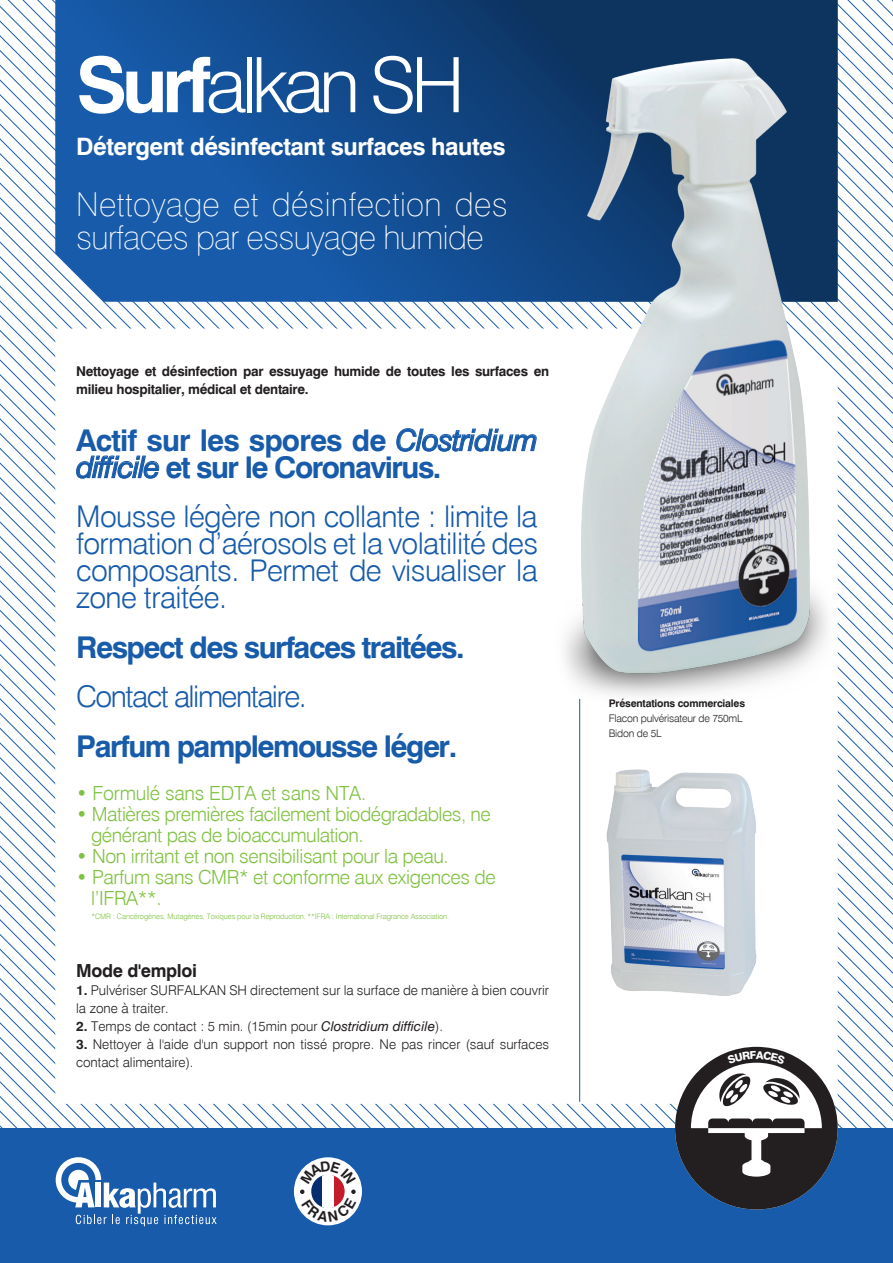
<style>
.page{position:relative;width:893px;height:1263px;background:#fff}
.page>*{position:absolute;margin:0;border:0;box-sizing:border-box;transform-origin:0 0}
.t1{font:300 76.5px "Swiss 721 BT";letter-spacing:-.07em;color:#fff}
.t2{font:100 33px/33px "Swiss 721 BT";letter-spacing:.01em;color:#fff}
.t3{font:300 30px/27px "Swiss 721 BT";letter-spacing:-.02em;color:#175baa;text-align:justify}
.t4{font:700 30px/27px "Swiss 721 BT";letter-spacing:-.05em;color:#175baa}
.t5{font:300 30px "Swiss 721 BT";letter-spacing:-.05em;color:#175baa}
.t6{font:700 24px "Swiss 721 BT";letter-spacing:-.02em;color:#fff}
.t7{font:300 19.5px/21px "Swiss 721 BT";letter-spacing:-.02em;color:#7fc241}
.t8{font:700 18px "Swiss 721 BT";letter-spacing:-.02em;color:#231f20}
.t9{font:300 13.5px/18px "Swiss 721 BT";color:#231f20}
.t10{font:700 13.5px/18px "Swiss 721 BT";letter-spacing:-.02em;color:#231f20}
.t11{font:300 10.5px/15px "Swiss 721 BT";letter-spacing:-.02em;color:#231f20}
.t12{font:700 10.5px "Swiss 721 BT";letter-spacing:-.02em;color:#231f20}
.t13{font:300 7.5px "Swiss 721 BT";letter-spacing:-.01em;color:#7fc241}
.s1{font-weight:700}
.s2{font-weight:400;font-style:italic}
</style>
<div class="page">
<svg style="left:0;top:306px;width:432px;height:14px"></svg>
<svg style="left:0;top:0;width:55px;height:41px"></svg>
<hr style="left:579px;top:699px;width:1px;height:403px;background:#175baa">
<svg style="left:55px;top:0;width:377px;height:302px;background:#17559e"></svg>
<svg style="left:396px;top:428px;width:36px;height:24px"></svg>
<svg style="left:76px;top:455px;width:83px;height:24px"></svg>
<img style="left:606px;top:769px;width:151px;height:227px">
<img style="left:432px;top:0;width:461px;height:736px">
<svg style="left:0;top:1047px;width:893px;height:216px"></svg>
<h1 class="t1" style="left:76px;top:39px;width:390px"><span class="s1">Surf</span>alkan SH</h1>
<h3 class="t6" style="left:76px;top:132px;width:431px">Détergent désinfectant surfaces hautes</h3>
<h2 class="t2" style="left:76px;top:187px;width:433px">Nettoyage et désinfection des surfaces par essuyage humide</h2>
<p class="t10" style="left:76px;top:362px;width:474px">Nettoyage et désinfection par essuyage humide de toutes les surfaces en milieu hospitalier, médical et dentaire.</p>
<h3 class="t4" style="left:76px;top:426px;width:463px">Actif sur les spores de <span class="s2">Clostridium difficile</span> et sur le Coronavirus.</h3>
<h3 class="t3" style="left:76px;top:503px;width:463px">Mousse légère non collante : limite la formation d’aérosols et la volatilité des composants. Permet de visualiser la zone traitée.</h3>
<h3 class="t4" style="left:76px;top:633px;width:390px">Respect des surfaces traitées.</h3>
<h3 class="t5" style="left:76px;top:678px;width:232px">Contact alimentaire.</h3>
<h3 class="t4" style="left:76px;top:732px;width:383px">Parfum pamplemousse léger.</h3>
<h3 class="t7" style="left:76px;top:782px;width:292px">• Formulé sans EDTA et sans NTA.</h3>
<h3 class="t7" style="left:91px;top:803px;width:401px;text-indent:-15px">• Matières premières facilement biodégradables, ne générant pas de bioaccumulation.</h3>
<h3 class="t7" style="left:76px;top:845px;width:374px">• Non irritant et non sensibilisant pour la peau.</h3>
<h3 class="t7" style="left:91px;top:866px;width:406px;text-indent:-15px">• Parfum sans CMR* et conforme aux exigences de l’IFRA**.</h3>
<p class="t13" style="left:91px;top:911px;width:359px">*CMR : Cancérogènes, Mutagènes, Toxiques pour la Reproduction. **IFRA : International Fragrance Association.</p>
<h3 class="t8" style="left:76px;top:960px;width:122px">Mode d'emploi</h3>
<p class="t9" style="left:76px;top:981px;width:474px"><span class="s1">1.</span> Pulvériser SURFALKAN SH directement sur la surface de manière à bien couvrir la zone à traiter.</p>
<p class="t9" style="left:76px;top:1017px;width:368px"><span class="s1">2.</span> Temps de contact : 5 min. (15min pour <span class="s2">Clostridium difficile</span>).</p>
<p class="t9" style="left:76px;top:1035px;width:474px"><span class="s1">3.</span> Nettoyer à l'aide d'un support non tissé propre. Ne pas rincer (sauf surfaces contact alimentaire).</p>
<p class="t12" style="left:609px;top:696px;width:138px">Présentations commerciales</p>
<p class="t11" style="left:609px;top:710px;width:135px">Flacon pulvérisateur de 750mL<br>Bidon de 5L</p>
</div>
